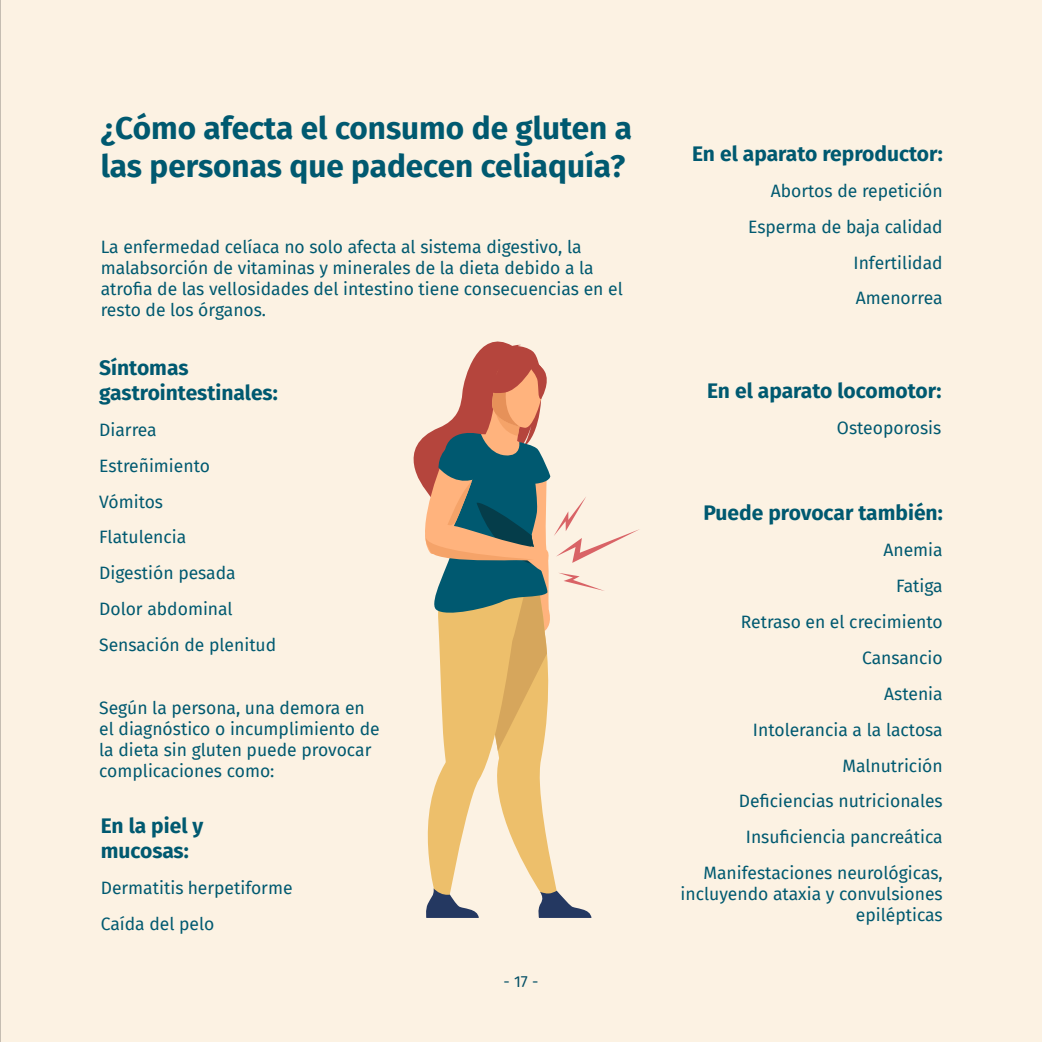
<style>
.page{position:relative;width:1042px;height:1042px;background:#fcf2e3}
.page>*{position:absolute;margin:0;border:0;box-sizing:border-box;transform-origin:0 0}
.t1{font:700 31.5px/37.8px "Fira Sans";color:#005970}
.t2{font:700 21px/25.2px "Fira Sans";color:#005970}
.t3{font:17.5px/35.9px "Fira Sans";color:#005970}
.t4{font:15.75px "Fira Sans";color:#034f65}
</style>
<div class="page">
<hr style="left:0;top:0;width:1px;height:1042px;background:#000">
<svg style="left:413px;top:341px;width:226px;height:577px"></svg>
<h1 class="t1" style="left:101px;top:107px;width:533px">¿Cómo afecta el consumo de gluten a las personas que padecen celiaquía?</h1>
<p class="t3" style="left:101px;top:236px;width:523px;line-height:21px">La enfermedad celíaca no solo afecta al sistema digestivo, la malabsorción de vitaminas y minerales de la dieta debido a la atrofia de las vellosidades del intestino tiene consecuencias en el resto de los órganos.</p>
<p class="t2" style="left:99px;top:353px;width:180px">Síntomas gastrointestinales:</p>
<p class="t3" style="left:99px;top:411px;width:179px">Diarrea<br>Estreñimiento<br>Vómitos<br>Flatulencia<br>Digestión pesada<br>Dolor abdominal<br>Sensación de plenitud</p>
<p class="t3" style="left:99px;top:696px;width:282px;line-height:21px">Según la persona, una demora en el diagnóstico o incumplimiento de la dieta sin gluten puede provocar complicaciones como:</p>
<p class="t2" style="left:101px;top:811px;width:104px">En la piel y mucosas:</p>
<p class="t3" style="left:101px;top:869px;width:193px">Dermatitis herpetiforme<br>Caída del pelo</p>
<p class="t4" style="left:503px;top:970px;width:36px">- 17 -</p>
<p class="t2" style="left:692px;top:139px;width:252px">En el aparato reproductor:</p>
<p class="t3" style="left:748px;top:172px;width:196px;text-align:right">Abortos de repetición<br>Esperma de baja calidad<br>Infertilidad<br>Amenorrea</p>
<p class="t2" style="left:707px;top:377px;width:236px">En el aparato locomotor:</p>
<p class="t3" style="left:837px;top:409px;width:106px">Osteoporosis</p>
<p class="t2" style="left:703px;top:499px;width:241px">Puede provocar también:</p>
<p class="t3" style="left:703px;top:532px;width:241px;text-align:right">Anemia<br>Fatiga<br>Retraso en el crecimiento<br>Cansancio<br>Astenia<br>Intolerancia a la lactosa<br>Malnutrición<br>Deficiencias nutricionales<br>Insuficiencia pancreática<br>Manifestaciones neurológicas,</p>
<p class="t3" style="left:680px;top:883px;width:264px;line-height:21px;text-align:right">incluyendo ataxia y convulsiones epilépticas</p>
</div>
